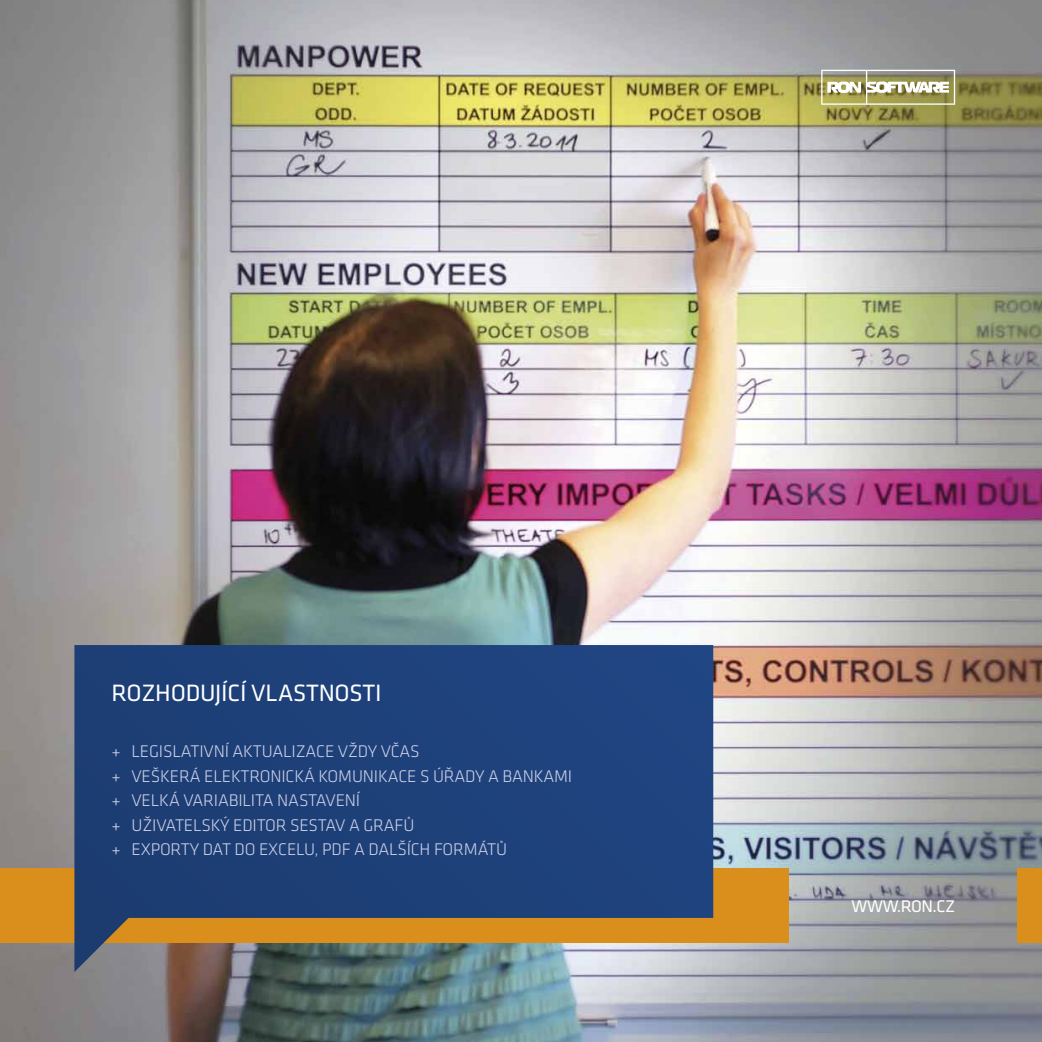
<style>
.page{position:relative;width:1042px;height:1042px;background:#fff}
.page>*{position:absolute;margin:0;border:0;box-sizing:border-box;transform-origin:0 0}
.t1{font:24.5px "Klavika";letter-spacing:-.01em;color:#fff}
.t2{font:300 17.5px/24.5px "Klavika";letter-spacing:-.01em;color:#cfd3e9}
.t3{font:17.5px "Klavika";letter-spacing:-.025em;color:#fff}
</style>
<div class="page">
<img style="left:0;top:0;width:1042px;height:1042px">
<svg style="left:821px;top:70px;width:134px;height:35px"></svg>
<div style="left:1017px;top:868px;width:25px;height:75px;background:#da8e1b"></div>
<div style="left:0;top:868px;width:789px;height:75px;background:#da8e1b"></div>
<svg style="left:74px;top:645px;width:639px;height:327px;background:#344c74"></svg>
<h1 class="t1" style="left:112px;top:679px;width:15px">ROZHODUJ</h1>
<h1 class="t1" style="left:221px;top:679px;width:162px">ÍCÍ VLASTNO STI</h1>
<p class="t2" style="left:112px;top:739px;width:462px">+ LEGISLATIVN Í AKTUALIZACE VŽDY VČAS<br>+ VEŠKERÁ ELEKTRON ICKÁ KOMUN IKACE S ÚŘADY A BAN KAM I + VELKÁ VARIABILITA NASTAVEN Í<br>+ UŽIVATELSKÝ ED ITOR SESTAV A GRAFŮ<br>+ EXPORTY DAT DO EXCELU, PD F A DALŠÍCH FORMÁTŮ</p>
<p class="t3" style="left:851px;top:897px;width:105px">WWW.RON.CZ</p>
</div>
